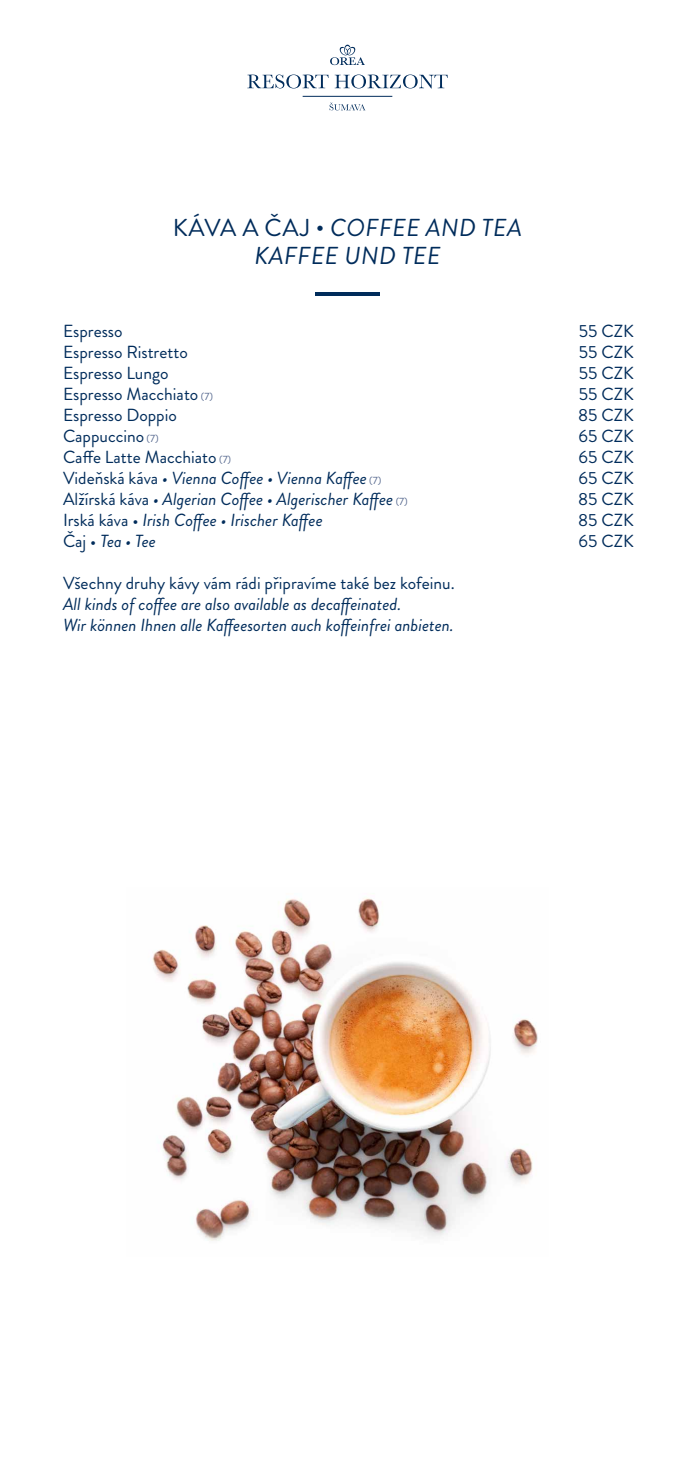
<style>
.page{position:relative;width:695px;height:1474px;background:#fff}
.page>*{position:absolute;margin:0;border:0;box-sizing:border-box;transform-origin:0 0}
.t1{font:italic 24.5px/28px "Brandon Grotesque";letter-spacing:.02em;color:#002c5b;text-align:center}
.t2{font:italic 17.5px/21px "Brandon Grotesque";color:#002c5b}
.t3{font:17.5px "Brandon Grotesque";color:#002c5b}
.s1{font-style:normal}
.s2{font-size:10.5px;color:#52658c}
.s3{font-style:normal;font-size:10.5px;color:#52658c}
</style>
<div class="page">
<hr style="left:302px;top:96px;width:90px;height:1px;background:#002c5b">
<svg style="left:330px;top:45px;width:35px;height:20px"></svg>
<svg style="left:247px;top:74px;width:81px;height:14px"></svg>
<svg style="left:334px;top:74px;width:113px;height:14px"></svg>
<svg style="left:329px;top:102px;width:36px;height:8px"></svg>
<img style="left:152px;top:898px;width:386px;height:343px">
<hr style="left:315px;top:292px;width:65px;height:4px;background:#002c5b">
<h1 class="t1" style="left:173px;top:214px;width:350px"><span class="s1">KÁVA A ČAJ •</span> COFFEE AND TEA<br>KAFFEE UND TEE</h1>
<p class="t3" style="left:63px;top:319px;width:61px">Espresso</p>
<p class="t3" style="left:578px;top:319px;width:57px">55 CZK</p>
<p class="t3" style="left:63px;top:340px;width:126px">Espresso Ristretto</p>
<p class="t3" style="left:578px;top:340px;width:57px">55 CZK</p>
<p class="t3" style="left:63px;top:361px;width:107px">Espresso Lungo</p>
<p class="t3" style="left:578px;top:361px;width:57px">55 CZK</p>
<p class="t3" style="left:63px;top:382px;width:151px">Espresso Macchiato <span class="s2">(7)</span></p>
<p class="t3" style="left:578px;top:382px;width:57px">55 CZK</p>
<p class="t3" style="left:63px;top:403px;width:115px">Espresso Doppio</p>
<p class="t3" style="left:578px;top:403px;width:57px">85 CZK</p>
<p class="t3" style="left:63px;top:424px;width:97px">Cappuccino <span class="s2">(7)</span></p>
<p class="t3" style="left:578px;top:424px;width:57px">65 CZK</p>
<p class="t3" style="left:63px;top:445px;width:170px">Caffe Latte Macchiato <span class="s2">(7)</span></p>
<p class="t3" style="left:578px;top:445px;width:57px">65 CZK</p>
<p class="t2" style="left:63px;top:468px;width:320px"><span class="s1">Videňská káva</span> • Vienna Coffee • Vienna Kaffee <span class="s3">(7)</span></p>
<p class="t3" style="left:578px;top:466px;width:57px">65 CZK</p>
<p class="t2" style="left:63px;top:489px;width:346px"><span class="s1">Alžírská káva</span> • Algerian Coffee • Algerischer Kaffee <span class="s3">(7)</span></p>
<p class="t3" style="left:578px;top:487px;width:57px">85 CZK</p>
<p class="t2" style="left:63px;top:510px;width:261px"><span class="s1">Irská káva •</span> Irish Coffee • Irischer Kaffee</p>
<p class="t3" style="left:578px;top:508px;width:57px">85 CZK</p>
<p class="t2" style="left:63px;top:531px;width:94px"><span class="s1">Čaj •</span> Tea • Tee</p>
<p class="t3" style="left:578px;top:529px;width:57px">65 CZK</p>
<p class="t3" style="left:63px;top:571px;width:393px">Všechny druhy kávy vám rádi připravíme také bez kofeinu.</p>
<p class="t2" style="left:63px;top:594px;width:392px">All kinds of coffee are also available as decaffeinated.<br>Wir können Ihnen alle Kaffeesorten auch koffeinfrei anbieten.</p>
</div>
